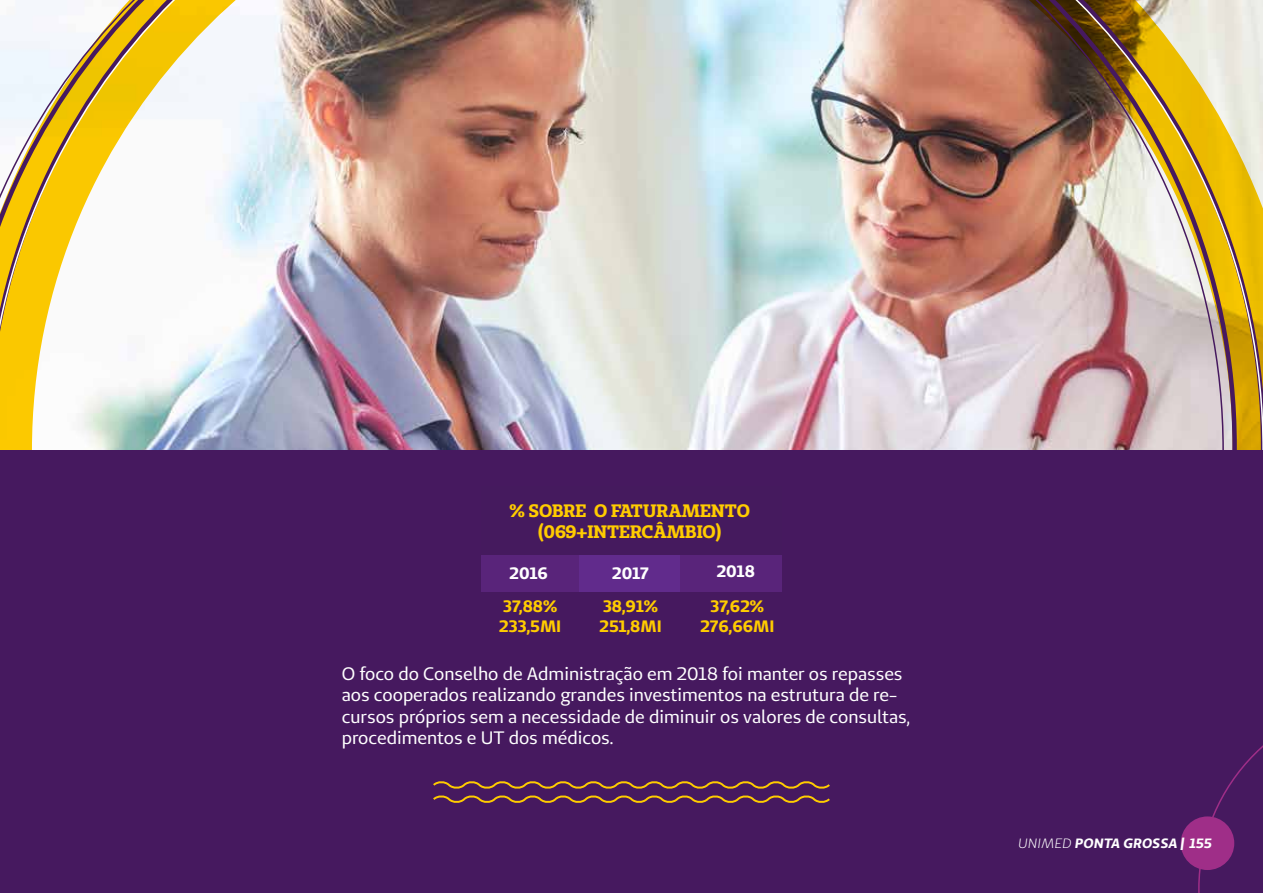
<style>
.page{position:relative;width:1263px;height:893px;background:#fff}
.page>*{position:absolute;margin:0;border:0;box-sizing:border-box;transform-origin:0 0}
.t1{font:18px/21.6px "Unimed Sans";color:#fff}
.t2{font:700 18px/21.6px "Unimed Slab";color:#fc0;text-align:center}
.t3{font:700 16.5px/19.8px "Unimed Sans";color:#fc0}
.t4{font:700 16.5px "Unimed Sans";color:#fff}
.t5{font:italic 700 13.5px "Unimed Sans";letter-spacing:.01em;color:#fff}
.s1{font-weight:400}
</style>
<div class="page">
<img style="left:0;top:0;width:1263px;height:451px">
<div style="left:0;top:451px;width:1263px;height:442px;background:#46195f"></div>
<svg style="left:433px;top:781px;width:397px;height:22px"></svg>
<div style="left:481px;top:555px;width:98px;height:36px;background:#59247a"></div>
<div style="left:579px;top:555px;width:101px;height:36px;background:#612b8c"></div>
<div style="left:680px;top:555px;width:102px;height:36px;background:#59247a"></div>
<svg style="left:1198px;top:745px;width:65px;height:148px"></svg>
<div style="left:1181px;top:816px;width:53px;height:54px;background:#9f2e88;border-radius:50%"></div>
<p class="t2" style="left:509px;top:499px;width:242px">% SOBRE O FATURAMENTO (069+INTERCÂMBIO)</p>
<p class="t4" style="left:510px;top:562px;width:40px">2016</p>
<p class="t3" style="left:499px;top:596px;width:64px">37,88%<br>233,5MI</p>
<p class="t4" style="left:612px;top:562px;width:38px">2017</p>
<p class="t3" style="left:599px;top:596px;width:64px">38,91%<br>251,8MI</p>
<p class="t4" style="left:717px;top:561px;width:40px">2018</p>
<p class="t3" style="left:700px;top:596px;width:76px;text-align:center">37,62%<br>276,66MI</p>
<p class="t1" style="left:342px;top:662px;width:570px">O foco do Conselho de Administração em 2018 foi manter os repasses aos cooperados realizando grandes investimentos na estrutura de re&shy;cursos próprios sem a necessidade de diminuir os valores de consultas, procedimentos e UT dos médicos.</p>
<p class="t5" style="left:1018px;top:834px;width:195px"><span class="s1">UNIMED</span> PONTA GROSSA | 155</p>
</div>
